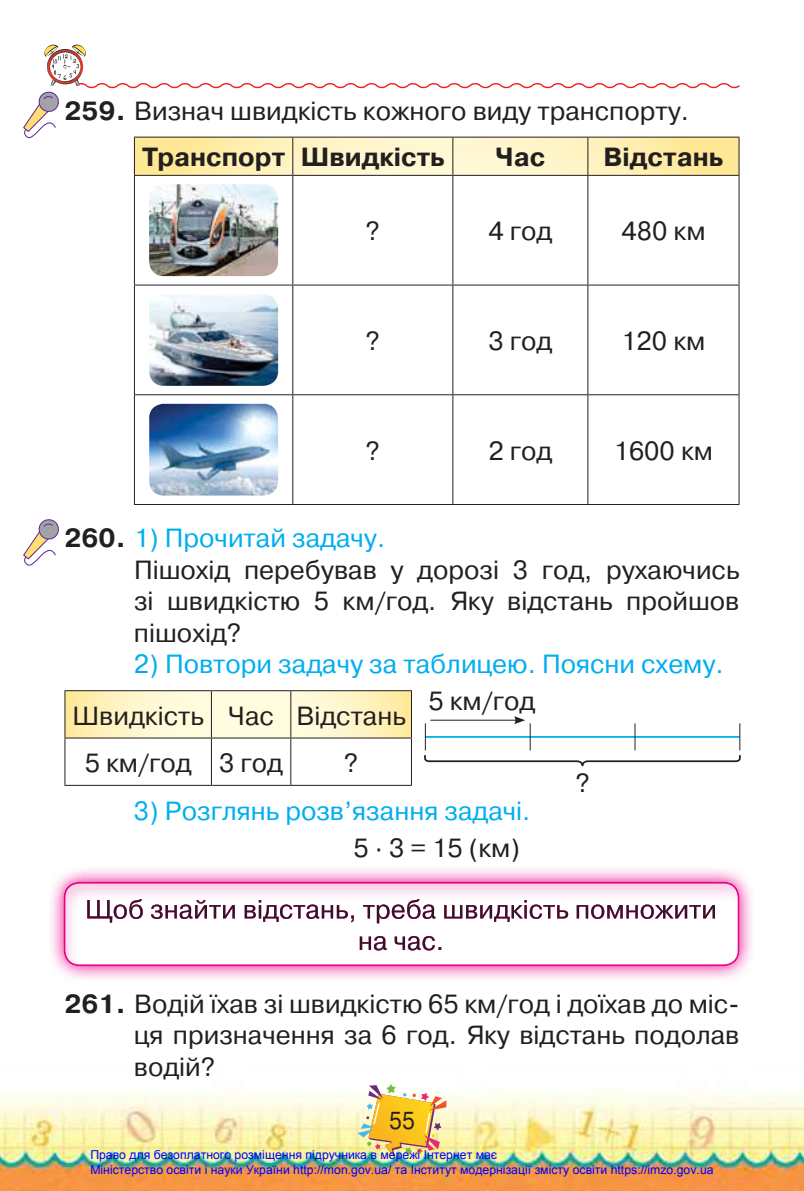
<style>
.page{position:relative;width:804px;height:1191px;background:#fff}
.page>*{position:absolute;margin:0;border:0;box-sizing:border-box;transform-origin:0 0}
.t1{font:26.25px/31.5px "Pragmatica C";color:#231f20}
.t2{font:26.25px "Pragmatica C";color:#00aeef}
.t3{font:700 26.25px "Pragmatica C";color:#231f20}
.t4{font:24.5px "Pragmatica C";color:#231f20;scale:.9 1}
.t5{font:12.25px/14.7px "Arial";color:#00f}
.s1{font-weight:700}
.s2{color:#00aeef}
</style>
<div class="page">
<img style="left:0;top:175px;width:804px;height:1016px">
<img style="left:357px;top:1084px;width:89px;height:73px">
<hr style="left:134px;top:175px;width:159px;height:1px;background:#231f20">
<hr style="left:134px;top:176px;width:1px;height:109px;background:#231f20">
<hr style="left:293px;top:175px;width:160px;height:1px;background:#231f20">
<hr style="left:292px;top:176px;width:1px;height:109px;background:#231f20">
<hr style="left:453px;top:175px;width:135px;height:1px;background:#231f20">
<hr style="left:452px;top:176px;width:1px;height:109px;background:#231f20">
<hr style="left:588px;top:175px;width:151px;height:1px;background:#231f20">
<hr style="left:587px;top:176px;width:1px;height:109px;background:#231f20">
<hr style="left:738px;top:176px;width:1px;height:109px;background:#231f20">
<hr style="left:134px;top:285px;width:159px;height:1px;background:#231f20">
<hr style="left:134px;top:285px;width:1px;height:109px;background:#231f20">
<hr style="left:293px;top:285px;width:160px;height:1px;background:#231f20">
<hr style="left:292px;top:285px;width:1px;height:109px;background:#231f20">
<hr style="left:453px;top:285px;width:135px;height:1px;background:#231f20">
<hr style="left:452px;top:285px;width:1px;height:109px;background:#231f20">
<hr style="left:588px;top:285px;width:151px;height:1px;background:#231f20">
<hr style="left:587px;top:285px;width:1px;height:109px;background:#231f20">
<hr style="left:738px;top:285px;width:1px;height:109px;background:#231f20">
<hr style="left:134px;top:394px;width:159px;height:1px;background:#231f20">
<hr style="left:134px;top:395px;width:1px;height:109px;background:#231f20">
<hr style="left:293px;top:394px;width:160px;height:1px;background:#231f20">
<hr style="left:292px;top:395px;width:1px;height:109px;background:#231f20">
<hr style="left:453px;top:394px;width:135px;height:1px;background:#231f20">
<hr style="left:452px;top:395px;width:1px;height:109px;background:#231f20">
<hr style="left:588px;top:394px;width:151px;height:1px;background:#231f20">
<hr style="left:587px;top:395px;width:1px;height:109px;background:#231f20">
<hr style="left:738px;top:395px;width:1px;height:109px;background:#231f20">
<hr style="left:134px;top:504px;width:159px;height:1px;background:#231f20">
<hr style="left:293px;top:504px;width:160px;height:1px;background:#231f20">
<hr style="left:453px;top:504px;width:135px;height:1px;background:#231f20">
<hr style="left:588px;top:504px;width:151px;height:1px;background:#231f20">
<img style="left:149px;top:184px;width:129px;height:92px">
<img style="left:149px;top:294px;width:129px;height:92px">
<img style="left:149px;top:404px;width:129px;height:91px">
<svg style="left:65px;top:691px;width:346px;height:46px;background:#fdf4ca"></svg>
<hr style="left:64px;top:690px;width:147px;height:1px;background:#231f20">
<hr style="left:64px;top:691px;width:1px;height:46px;background:#231f20">
<hr style="left:211px;top:690px;width:80px;height:1px;background:#231f20">
<hr style="left:211px;top:691px;width:1px;height:46px;background:#231f20">
<hr style="left:291px;top:690px;width:121px;height:1px;background:#231f20">
<hr style="left:290px;top:691px;width:1px;height:46px;background:#231f20">
<hr style="left:411px;top:691px;width:1px;height:46px;background:#231f20">
<hr style="left:64px;top:737px;width:147px;height:1px;background:#231f20">
<hr style="left:64px;top:738px;width:1px;height:47px;background:#231f20">
<hr style="left:211px;top:737px;width:80px;height:1px;background:#231f20">
<hr style="left:211px;top:738px;width:1px;height:47px;background:#231f20">
<hr style="left:291px;top:737px;width:121px;height:1px;background:#231f20">
<hr style="left:290px;top:738px;width:1px;height:47px;background:#231f20">
<hr style="left:411px;top:738px;width:1px;height:47px;background:#231f20">
<hr style="left:64px;top:785px;width:147px;height:1px;background:#231f20">
<hr style="left:211px;top:785px;width:80px;height:1px;background:#231f20">
<hr style="left:291px;top:785px;width:121px;height:1px;background:#231f20">
<svg style="left:47px;top:865px;width:709px;height:118px"></svg>
<div style="left:63px;top:879px;width:693px;height:87px;background:#ec008c;opacity:.2"></div>
<svg style="left:23px;top:44px;width:717px;height:131px"></svg>
<svg style="left:23px;top:519px;width:36px;height:47px"></svg>
<svg style="left:423px;top:716px;width:318px;height:51px"></svg>
<p class="t1" style="left:142px;top:88px;width:548px;line-height:46.6px;text-indent:-77px"><span class="s1">259.</span> Визнач швидкість кожного виду транспорту.<br><span class="s1">Транспорт Швидкість</span></p>
<p class="t3" style="left:495px;top:143px;width:51px">Час</p>
<p class="t3" style="left:603px;top:143px;width:121px">Відстань</p>
<p class="t1" style="left:365px;top:216px;width:16px">?</p>
<p class="t1" style="left:488px;top:216px;width:66px">4 год</p>
<p class="t1" style="left:621px;top:216px;width:86px">480 км</p>
<p class="t1" style="left:365px;top:326px;width:16px">?</p>
<p class="t1" style="left:488px;top:326px;width:65px">3 год</p>
<p class="t1" style="left:621px;top:326px;width:85px">120 км</p>
<p class="t1" style="left:365px;top:435px;width:16px">?</p>
<p class="t1" style="left:488px;top:435px;width:65px">2 год</p>
<p class="t1" style="left:614px;top:435px;width:101px">1600 км</p>
<p class="t1" style="left:134px;top:523px;width:607px;text-indent:-69px"><span class="s1">260.</span> <span class="s2">1) Прочитай задачу.<br></span>Пішохід перебував у дорозі 3 год, рухаючись зі швидкістю 5 км/год. Яку відстань пройшов пішохід?</p>
<p class="t2" style="left:134px;top:650px;width:591px">2) Повтори задачу за таблицею. Поясни схему.</p>
<p class="t1" style="left:85px;top:692px;width:323px;line-height:47.2px;text-indent:-12px">Швидкість Час Відстань<br>5 км/год 3 год</p>
<p class="t1" style="left:428px;top:686px;width:108px">5 км/год</p>
<p class="t1" style="left:344px;top:747px;width:16px">?</p>
<p class="t2" style="left:134px;top:797px;width:398px">3) Розглянь розв’язання задачі.</p>
<p class="t1" style="left:353px;top:832px;width:168px">5·3=15(км)</p>
<p class="t1" style="left:575px;top:767px;width:16px">?</p>
<p class="t1" style="left:134px;top:988px;width:607px;text-align:justify;text-indent:-69px"><span class="s1">261.</span> Водій їхав зі швидкістю 65 км/год і доїхав до міс&shy;ця призначення за 6 год. Яку відстань подолав водій?</p>
<p class="t4" style="left:389px;top:1107px;width:30px">55</p>
<p class="t5" style="left:90px;top:1147px;width:624px">Право для безоплатного розміщення підручника в мережі Інтернет має<br>Міністерство освіти і науки України http://mon.gov.ua/ та Інститут модернізації змісту освіти https://imzo.gov.ua</p>
</div>
